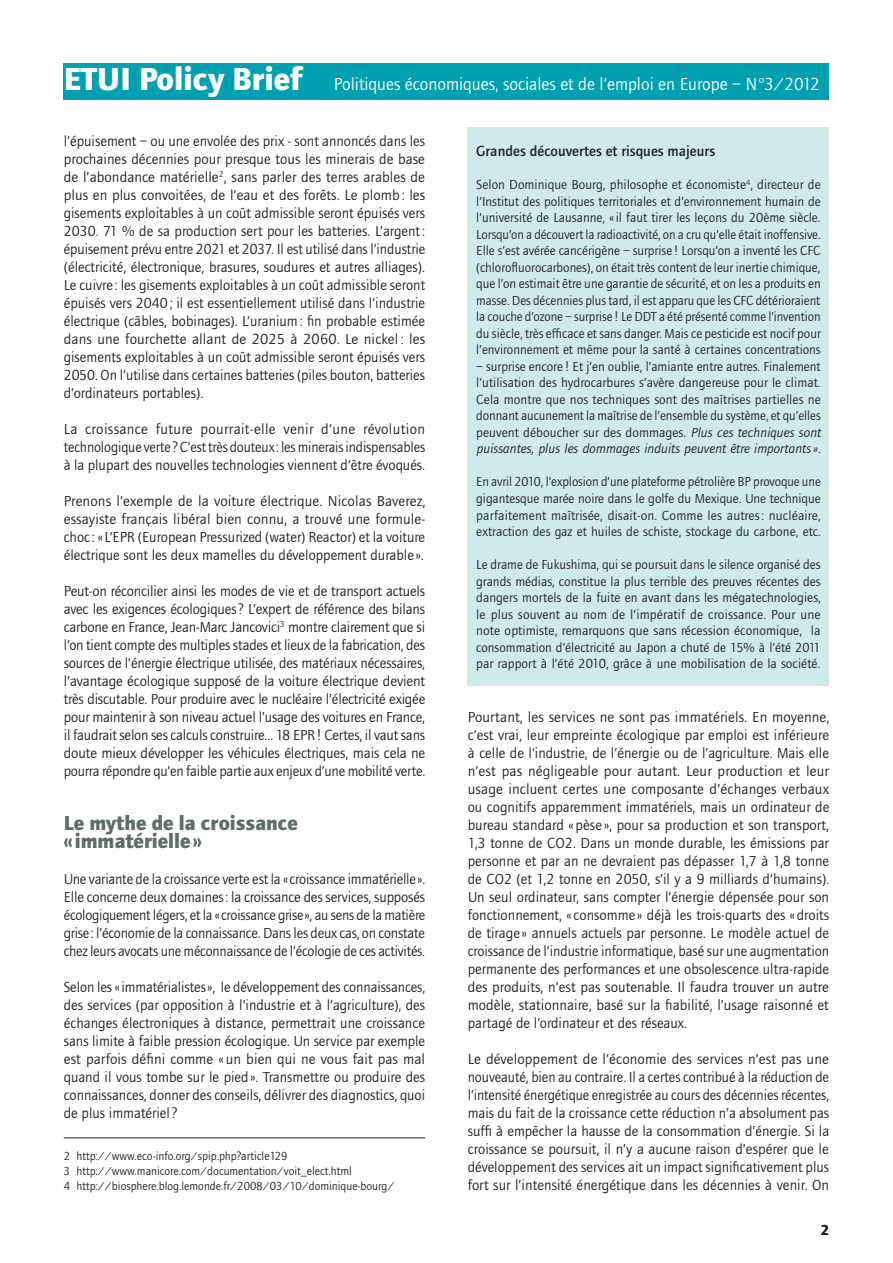
<style>
.page{position:relative;width:893px;height:1263px;background:#fff}
.page>*{position:absolute;margin:0;border:0;box-sizing:border-box;transform-origin:0 0}
.t1{font:700 21px/18px "Foundry Journal";color:#5d6e65}
.t2{font:18px "Foundry Journal";color:#fff}
.t3{font:15px/18px "Foundry Journal";color:#231f20;text-align:justify}
.t4{font:500 15px "Foundry Journal";color:#231f20}
.t5{font:700 15px "Foundry Journal";color:#231f20}
.t6{font:13.5px/16.5px "Foundry Journal";letter-spacing:.005em;color:#231f20;text-align:justify}
.t7{font:12px/15px "Foundry Journal";color:#231f20}
.s1{font-weight:700;font-size:33px}
.s2{font-style:italic}
</style>
<div class="page">
<div style="left:64px;top:64px;width:765px;height:36px;background:#00a0b0"></div>
<hr style="left:64px;top:1137px;width:361px;height:1px;background:#231f20">
<div style="left:468px;top:128px;width:361px;height:558px;background:#ceeaeb"></div>
<p class="t2" style="left:64px;top:74px;width:758px"><span class="s1">ETUI Policy Brief</span> Politiques économiques, sociales et de l’emploi en Europe – N°3/2012</p>
<p class="t3" style="left:64px;top:132px;width:363px">l’épuisement – ou une envolée des prix - sont annoncés dans les prochaines décennies pour presque tous les minerais de base de l’abondance matérielle<sup>2</sup>, sans parler des terres arables de plus en plus convoitées, de l’eau et des forêts. Le plomb : les gisements exploitables à un coût admissible seront épuisés vers 2030. 71 % de sa production sert pour les batteries. L’argent: épuisement prévu entre 2021 et 2037. Il est utilisé dans l’industrie (électricité, électronique, brasures, soudures et autres alliages).<br>Le cuivre : les gisements exploitables à un coût admissible seront épuisés vers 2040; il est essentiellement utilisé dans l’industrie électrique (câbles, bobinages). L’uranium: fin probable estimée dans une fourchette allant de 2025 à 2060. Le nickel : les gisements exploitables à un coût admissible seront épuisés vers 2050. On l’utilise dans certaines batteries (piles bouton, batteries d’ordinateurs portables).</p>
<p class="t3" style="left:64px;top:420px;width:363px">La croissance future pourrait-elle venir d’une révolution technologique verte ? C’est très douteux : les minerais indispensables à la plupart des nouvelles technologies viennent d’être évoqués.</p>
<p class="t3" style="left:64px;top:492px;width:363px">Prenons l’exemple de la voiture électrique. Nicolas Baverez, essayiste français libéral bien connu, a trouvé une formule&shy;choc: « L’EPR (European Pressurized (water) Reactor) et la voiture électrique sont les deux mamelles du développement durable ».</p>
<p class="t3" style="left:64px;top:582px;width:363px">Peut-on réconcilier ainsi les modes de vie et de transport actuels avec les exigences écologiques? L’expert de référence des bilans carbone en France, Jean-Marc Jancovici<sup>3</sup> montre clairement que si l’on tient compte des multiples stades et lieux de la fabrication, des sources de l’énergie électrique utilisée, des matériaux nécessaires, l’avantage écologique supposé de la voiture électrique devient très discutable. Pour produire avec le nucléaire l’électricité exigée pour maintenir à son niveau actuel l’usage des voitures en France, il faudrait selon ses calculs construire… 18 EPR! Certes, il vaut sans doute mieux développer les véhicules électriques, mais cela ne pourra répondre qu’en faible partie aux enjeux d’une mobilité verte.</p>
<h1 class="t1" style="left:64px;top:813px;width:236px">Le mythe de la croissance « immatérielle »</h1>
<p class="t3" style="left:64px;top:870px;width:363px">Une variante de la croissance verte est la «croissance immatérielle».<br>Elle concerne deux domaines: la croissance des services, supposés écologiquement légers, et la «croissance grise», au sens de la matière grise: l’économie de la connaissance. Dans les deux cas, on constate chez leurs avocats une méconnaissance de l’écologie de ces activités.</p>
<p class="t3" style="left:64px;top:978px;width:363px">Selon les «immatérialistes», le développement des connaissances, des services (par opposition à l’industrie et à l’agriculture), des échanges électroniques à distance, permettrait une croissance sans limite à faible pression écologique. Un service par exemple est parfois défini comme « un bien qui ne vous fait pas mal quand il vous tombe sur le pied ». Transmettre ou produire des connaissances, donner des conseils, délivrer des diagnostics, quoi de plus immatériel?</p>
<p class="t4" style="left:476px;top:143px;width:240px">Grandes découvertes et risques majeurs</p>
<p class="t6" style="left:476px;top:177px;width:346px">Selon Dominique Bourg, philosophe et économiste<sup>4</sup>, directeur de l’Institut des politiques territoriales et d’environnement humain de l’université de Lausanne, «il faut tirer les leçons du 20ème siècle.<br>Lorsqu’on a découvert la radioactivité, on a cru qu’elle était inoffensive.<br>Elle s’est avérée cancérigène – surprise ! Lorsqu’on a inventé les CFC (chlorofluorocarbones), on était très content de leur inertie chimique, que l’on estimait être une garantie de sécurité, et on les a produits en masse. Des décennies plus tard, il est apparu que les CFC détérioraient la couche d’ozone – surprise ! Le DDT a été présenté comme l’invention du siècle, très efficace et sans danger. Mais ce pesticide est nocif pour l’environnement et même pour la santé à certaines concentrations</p>
<p class="t6" style="left:476px;top:358px;width:346px">– surprise encore ! Et j’en oublie, l’amiante entre autres. Finalement l’utilisation des hydrocarbures s’avère dangereuse pour le climat.<br>Cela montre que nos techniques sont des maîtrises partielles ne donnant aucunement la maîtrise de l’ensemble du système, et qu’elles peuvent déboucher sur des dommages. <span class="s2">Plus ces techniques sont puissantes, plus les dommages induits peuvent être importants».</span></p>
<p class="t6" style="left:476px;top:474px;width:346px">En avril 2010, l’explosion d’une plateforme pétrolière BP provoque une gigantesque marée noire dans le golfe du Mexique. Une technique parfaitement maîtrisée, disait-on. Comme les autres: nucléaire, extraction des gaz et huiles de schiste, stockage du carbone, etc.</p>
<p class="t6" style="left:476px;top:556px;width:346px">Le drame de Fukushima, qui se poursuit dans le silence organisé des grands médias, constitue la plus terrible des preuves récentes des dangers mortels de la fuite en avant dans les mégatechnologies, le plus souvent au nom de l’impératif de croissance. Pour une note optimiste, remarquons que sans récession économique, la consommation d’électricité au Japon a chuté de 15% à l’été 2011 par rapport à l’été 2010, grâce à une mobilisation de la société.</p>
<p class="t3" style="left:468px;top:708px;width:363px">Pourtant, les services ne sont pas immatériels. En moyenne, c’est vrai, leur empreinte écologique par emploi est inférieure à celle de l’industrie, de l’énergie ou de l’agriculture. Mais elle n’est pas négligeable pour autant. Leur production et leur usage incluent certes une composante d’échanges verbaux ou cognitifs apparemment immatériels, mais un ordinateur de bureau standard « pèse », pour sa production et son transport, 1,3 tonne de CO2. Dans un monde durable, les émissions par personne et par an ne devraient pas dépasser 1,7 à 1,8 tonne de CO2 (et 1,2 tonne en 2050, s’il y a 9 milliards d’humains).<br>Un seul ordinateur, sans compter l’énergie dépensée pour son fonctionnement, «consomme » déjà les trois-quarts des «droits de tirage » annuels actuels par personne. Le modèle actuel de croissance de l’industrie informatique, basé sur une augmentation permanente des performances et une obsolescence ultra-rapide des produits, n’est pas soutenable. Il faudra trouver un autre modèle, stationnaire, basé sur la fiabilité, l’usage raisonné et partagé de l’ordinateur et des réseaux.</p>
<p class="t3" style="left:468px;top:1050px;width:363px">Le développement de l’économie des services n’est pas une nouveauté, bien au contraire. Il a certes contribué à la réduction de l’intensité énergétique enregistrée au cours des décennies récentes, mais du fait de la croissance cette réduction n’a absolument pas suffi à empêcher la hausse de la consommation d’énergie. Si la croissance se poursuit, il n’y a aucune raison d’espérer que le développement des services ait un impact significativement plus fort sur l’intensité énergétique dans les décennies à venir. On</p>
<p class="t7" style="left:64px;top:1148px;width:332px">2 http://www.eco-info.org/spip.php?article129<br>3 http://www.manicore.com/documentation/voit_elect.html<br>4 http://biosphere.blog.lemonde.fr/2008/03/10/dominique-bourg/</p>
<p class="t5" style="left:820px;top:1221px;width:10px">2</p>
</div>
